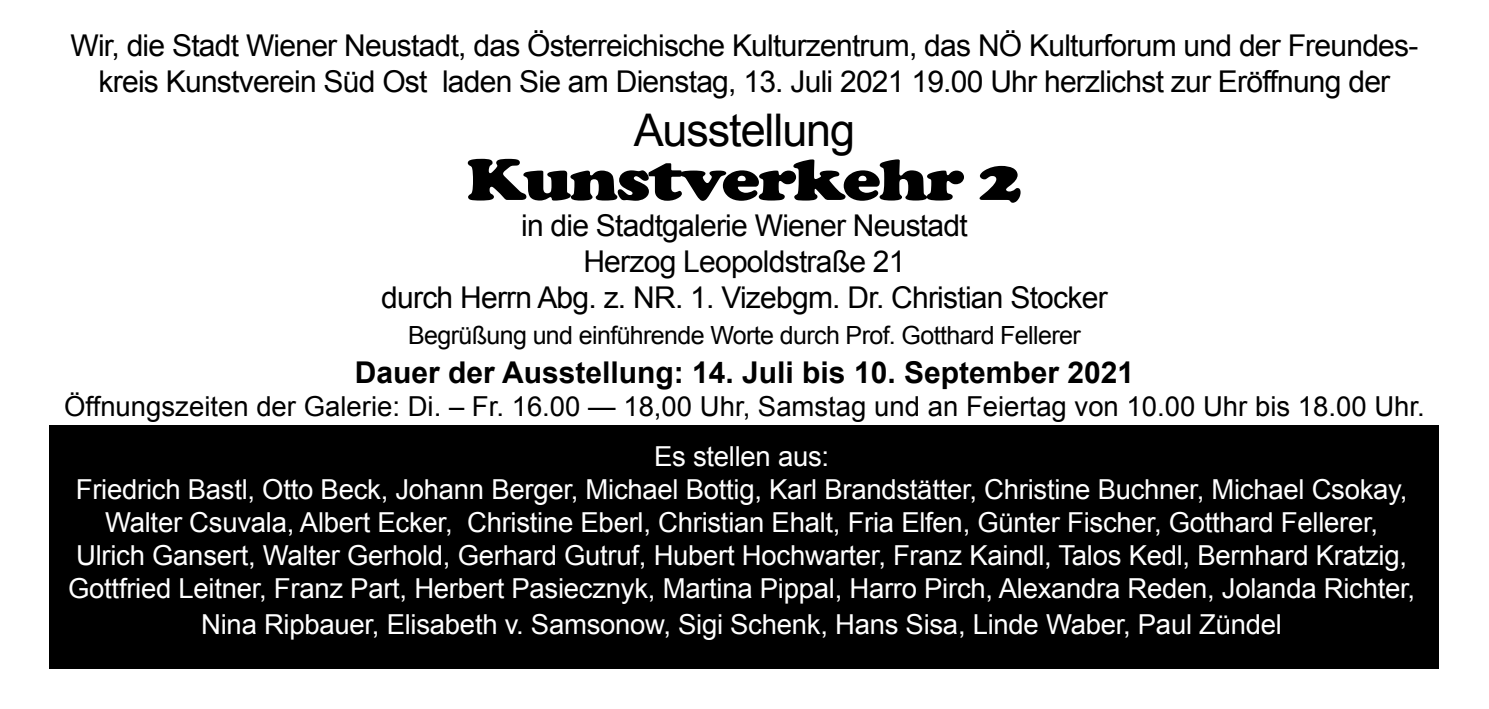
<style>
.page{position:relative;width:1489px;height:709px;background:#fff}
.page>*{position:absolute;margin:0;border:0;box-sizing:border-box;transform-origin:0 0}
.t1{font:900 60.75px "Cooper";letter-spacing:-.025em;color:#000;scale:1.19 1}
.t2{font:45px "Arial";letter-spacing:-.025em;color:#000}
.t3{font:30px/36px "Arial";letter-spacing:-.025em;color:#000;text-align:center}
.t4{font:700 30px "Arial";color:#000}
.t5{font:27.5px/33px "Arial";letter-spacing:-.01em;color:#fff;text-align:center}
.t6{font:27.5px "Arial";color:#000}
.t7{font:25px "Arial";letter-spacing:-.025em;color:#000}
</style>
<div class="page">
<div style="left:50px;top:425px;width:1389px;height:244px;background:#000"></div>
<p class="t3" style="left:70px;top:28px;width:1349px">Wir, die Stadt Wiener Neustadt, das Österreichische Kulturzentrum, das NÖ Kulturforum und der Freundes&shy;kreis Kunstverein Süd Ost laden Sie am Dienstag, 13. Juli 2021 19.00 Uhr herzlichst zur Eröffnung der</p>
<h2 class="t2" style="left:633px;top:101px;width:223px">Ausstellung</h2>
<h1 class="t1" style="left:467px;top:144px;width:468px">Kunstverkehr 2</h1>
<p class="t3" style="left:381px;top:208px;width:728px">in die Stadtgalerie Wiener Neustadt<br>Herzog Leopoldstraße 21<br>durch Herrn Abg. z. NR. 1. Vizebgm. Dr. Christian Stocker</p>
<p class="t7" style="left:408px;top:319px;width:674px">Begrüßung und einführende Worte durch Prof. Gotthard Fellerer</p>
<p class="t4" style="left:355px;top:353px;width:781px">Dauer der Ausstellung: 14. Juli bis 10. September 2021</p>
<p class="t6" style="left:64px;top:389px;width:1361px">Öffnungszeiten der Galerie: Di. – Fr. 16.00 — 18,00 Uhr, Samstag und an Feiertag von 10.00 Uhr bis 18.00 Uhr.</p>
<p class="t5" style="left:68px;top:440px;width:1348px">Es stellen aus:<br>Friedrich Bastl, Otto Beck, Johann Berger, Michael Bottig, Karl Brandstätter, Christine Buchner, Michael Csokay, Walter Csuvala, Albert Ecker, Christine Eberl, Christian Ehalt, Fria Elfen, Günter Fischer, Gotthard Fellerer, Ulrich Gansert, Walter Gerhold, Gerhard Gutruf, Hubert Hochwarter, Franz Kaindl, Talos Kedl, Bernhard Kratzig, Gottfried Leitner, Franz Part, Herbert Pasiecznyk, Martina Pippal, Harro Pirch, Alexandra Reden, Jolanda Richter,</p>
<p class="t5" style="left:201px;top:608px;width:1082px">Nina Ripbauer, Elisabeth v. Samsonow, Sigi Schenk, Hans Sisa, Linde Waber, Paul Zündel</p>
</div>
